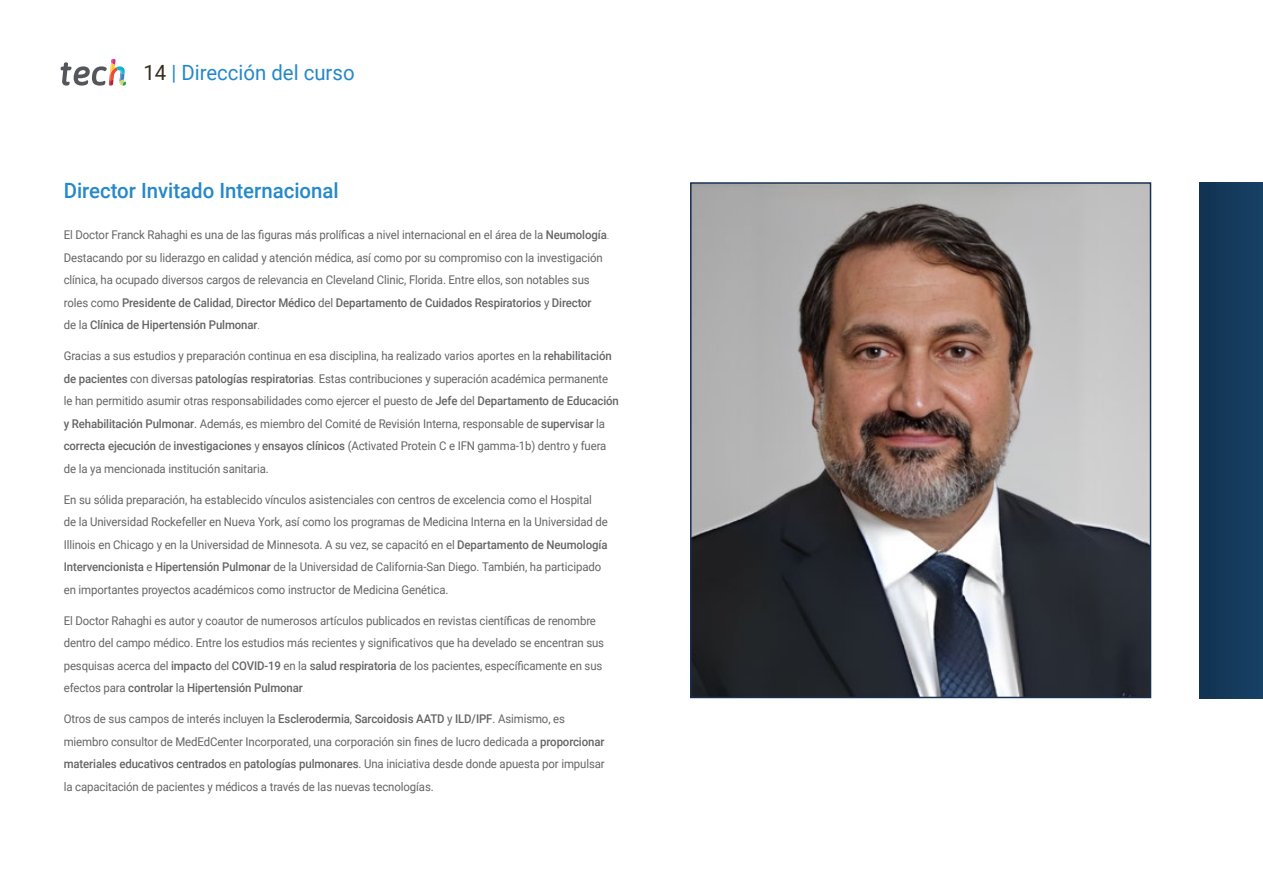
<style>
.page{position:relative;width:1263px;height:893px;background:#fff}
.page>*{position:absolute;margin:0;border:0;box-sizing:border-box;transform-origin:0 0}
.t1{font:500 21px "Roboto";color:#2488c9}
.t2{font:21px "Roboto";color:#2488c9}
.t3{font:12px/22.5px "Roboto";letter-spacing:-.01em;color:#656565;scale:.95 1}
.s1{color:#312e20}
.s2{font-weight:500}
.s3{font-weight:300}
.s4{font-weight:100}
</style>
<div class="page">
<img style="left:693px;top:185px;width:455px;height:510px">
<div style="left:690px;top:182px;width:461px;height:516px;border:2px solid #17304f"></div>
<div style="left:1199px;top:182px;width:64px;height:516px;background:#14395b"></div>
<svg style="left:61px;top:59px;width:65px;height:27px"></svg>
<h1 class="t2" style="left:144px;top:57px;width:213px"><span class="s1">14</span> | Dirección del curso</h1>
<h1 class="t1" style="left:64px;top:176px;width:276px">Director Invitado Internacional</h1>
<p class="t3" style="left:64px;top:223px;width:576px">El Doctor Franck Rahaghi es una de las figuras más prolíficas a nivel internacional en el área de la <span class="s2">Neumología</span><span class="s3">.<br></span>Destacando por su liderazgo en calidad y atención médica, así como por su compromiso con la investigación clínica, ha ocupado diversos cargos de relevancia en Cleveland Clinic, Florida. Entre ellos, son notables sus roles como <span class="s2">Presidente de Calidad</span>, <span class="s2">Director Médico</span> del <span class="s2">Departamento de Cuidados Respiratorios</span> y <span class="s2">Director<br></span>de la <span class="s2">Clínica de Hipertensión Pulmonar</span><span class="s3">.</span></p>
<p class="t3" style="left:64px;top:344px;width:586px">Gracias a sus estudios y preparación continua en esa disciplina, ha realizado varios aportes en la <span class="s2">rehabilitación de pacientes</span> con diversas <span class="s2">patologías respiratorias</span><span class="s3">.</span> Estas contribuciones y superación académica permanente le han permitido asumir otras responsabilidades como ejercer el puesto de <span class="s2">Jefe</span> del <span class="s2">Departamento de Educación y Rehabilitación Pulmonar</span>. Además, es miembro del Comité de Revisión Interna, responsable de <span class="s2">supervisar</span> la <span class="s2">correcta ejecución</span> de <span class="s2">investigaciones</span> y <span class="s2">ensayos clínicos</span> (Activated Protein C e IFN gamma-1b) dentro y fuera de la ya mencionada institución sanitaria.</p>
<p class="t3" style="left:64px;top:488px;width:574px">En su sólida preparación, ha establecido vínculos asistenciales con centros de excelencia como el Hospital<br>de la Universidad Rockefeller en Nueva York, así como los programas de Medicina Interna en la Universidad de Illinois en Chicago y en la Universidad de Minnesota. A su vez, se capacitó en el <span class="s2">Departamento de Neumología Intervencionista</span> e <span class="s2">Hipertensión Pulmonar</span> de la Universidad de California-San Diego. También, ha participado en importantes proyectos académicos como instructor de Medicina Genética.</p>
<p class="t3" style="left:64px;top:609px;width:570px">El Doctor Rahaghi es autor y coautor de numerosos artículos publicados en revistas científicas de renombre dentro del campo médico. Entre los estudios más recientes y significativos que ha develado se encentran sus pesquisas acerca del <span class="s2">impacto</span> del <span class="s2">COVID-19</span> en la <span class="s2">salud respiratoria</span> de los pacientes, específicamente en sus efectos para <span class="s2">controlar</span> la <span class="s2">Hipertensión Pulmonar</span><span class="s4">.</span></p>
<p class="t3" style="left:64px;top:707px;width:571px">Otros de sus campos de interés incluyen la <span class="s2">Esclerodermia</span>, <span class="s2">Sarcoidosis AATD</span> y <span class="s2">ILD/IPF</span>. Asimismo, es miembro consultor de MedEdCenter Incorporated, una corporación sin fines de lucro dedicada a <span class="s2">proporcionar materiales educativos centrados</span> en <span class="s2">patologías pulmonares</span>. Una iniciativa desde donde apuesta por impulsar la capacitación de pacientes y médicos a través de las nuevas tecnologías.</p>
</div>
